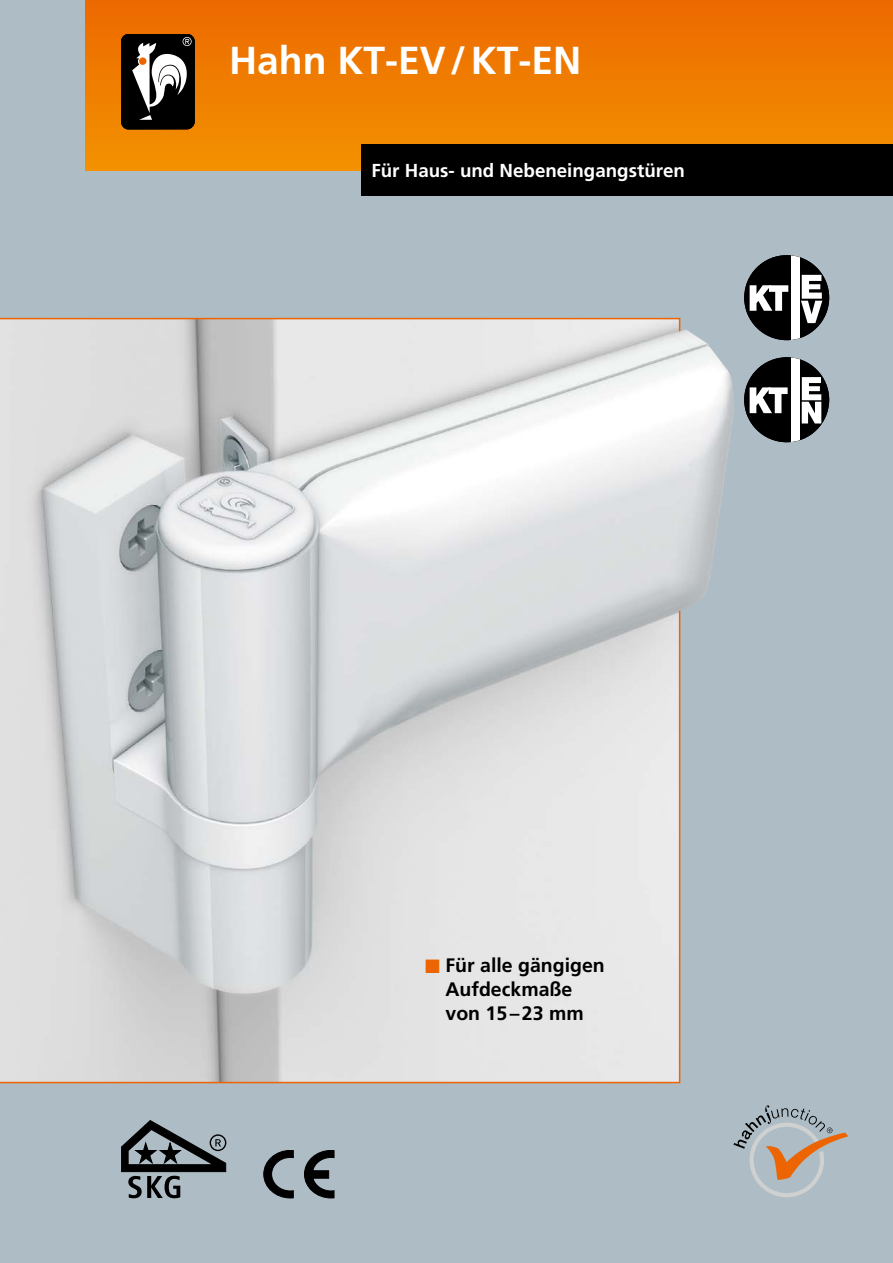
<style>
.page{position:relative;width:893px;height:1263px;background:#aebcc5}
.page>*{position:absolute;margin:0;border:0;box-sizing:border-box;transform-origin:0 0}
.t1{font:700 39px "Frutiger";color:#fff}
.t2{font:700 19.5px/24px "Frutiger";color:#000}
.t3{font:700 18.75px "Frutiger";color:#fff}
.s1{color:#ec6502}
</style>
<div class="page">
<svg style="left:744px;top:255px;width:85px;height:85px"></svg>
<svg style="left:744px;top:357px;width:85px;height:85px"></svg>
<svg style="left:0;top:318px;width:680px;height:765px;background:#dbdcdc"></svg>
<div style="left:85px;top:0;width:808px;height:170px;background:linear-gradient(to bottom,#ef6a00,#ed8e00)"></div>
<div style="left:121px;top:34px;width:73px;height:95px;background:#000;border-radius:8px"></div>
<div style="left:121px;top:34px;width:74px;height:95px;border:1px solid #000;border-radius:8px"></div>
<svg style="left:132px;top:37px;width:61px;height:83px"></svg>
<div style="left:361px;top:145px;width:532px;height:51px;background:#000"></div>
<img style="left:640px;top:330px;width:94px;height:297px">
<svg style="left:121px;top:1120px;width:105px;height:78px"></svg>
<div style="left:210px;top:1134px;width:16px;height:17px;border:1px solid #000;border-radius:50%"></div>
<svg style="left:264px;top:1150px;width:30px;height:48px"></svg>
<svg style="left:304px;top:1150px;width:30px;height:48px"></svg>
<svg style="left:733px;top:1105px;width:115px;height:92px"></svg>
<h1 class="t1" style="left:229px;top:38px;width:354px">Hahn KT-EV/KT-EN</h1>
<p class="t3" style="left:371px;top:160px;width:315px">Für Haus- und Nebeneingangstüren</p>
<p class="t2" style="left:445px;top:953px;width:161px;text-indent:-20px"><span class="s1">■</span> Für alle gängigen<br>Aufdeckmaße von 15–23 mm</p>
</div>
